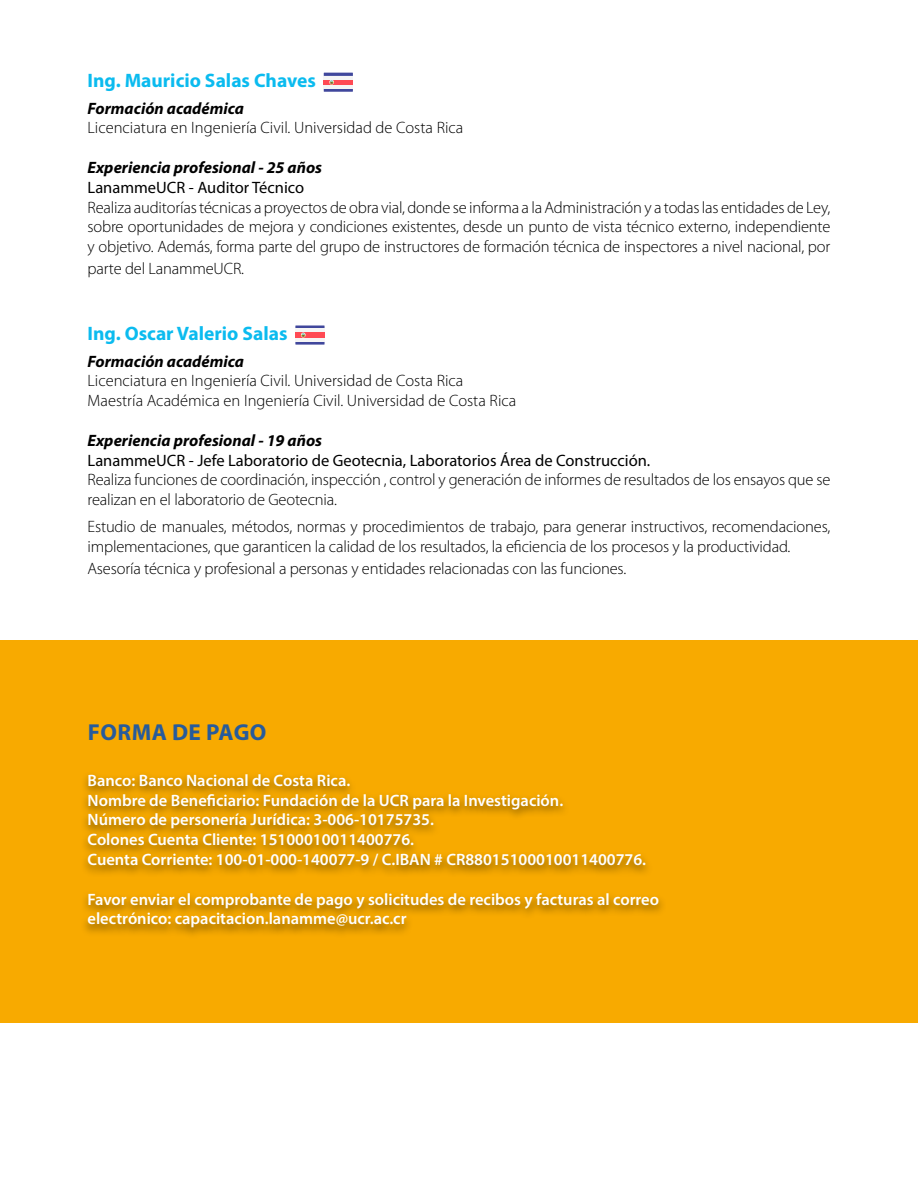
<style>
.page{position:relative;width:918px;height:1188px;background:#fff}
.page>*{position:absolute;margin:0;border:0;box-sizing:border-box;transform-origin:0 0}
.t1{font:700 23.1px "Myriad Pro";letter-spacing:.02em;color:#275b9b}
.t2{font:700 19.5px "Myriad Pro";color:#0bbbef}
.t3{font:300 16.5px/19.8px "Myriad Pro";letter-spacing:-.01em;color:#000}
.t4{font:600 16.5px/19.8px "Myriad Pro";color:#fff}
.t5{font:italic 700 16.5px "Myriad Pro";color:#000}
.t6{font:16.5px "Myriad Pro";color:#000}
</style>
<div class="page">
<div style="left:0;top:640px;width:918px;height:383px;background:#f8aa00"></div>
<svg style="left:324px;top:73px;width:29px;height:19px"></svg>
<svg style="left:295px;top:326px;width:30px;height:19px"></svg>
<div style="left:80px;top:771px;width:586px;height:169px;background:#000;opacity:.51"></div>
<p class="t2" style="left:88px;top:68px;width:230px">Ing. Mauricio Salas Chaves</p>
<p class="t5" style="left:88px;top:97px;width:158px">Formación académica</p>
<p class="t3" style="left:88px;top:118px;width:377px">Licenciatura en Ingeniería Civil. Universidad de Costa Rica</p>
<p class="t5" style="left:88px;top:157px;width:236px">Experiencia profesional - 25 años</p>
<p class="t6" style="left:88px;top:177px;width:218px">LanammeUCR - Auditor Técnico</p>
<p class="t3" style="left:88px;top:198px;width:744px;text-align:justify">Realiza auditorías técnicas a proyectos de obra vial, donde se informa a la Administración y a todas las entidades de Ley, sobre oportunidades de mejora y condiciones existentes, desde un punto de vista técnico externo, independiente y objetivo. Además, forma parte del grupo de instructores de formación técnica de inspectores a nivel nacional, por</p>
<p class="t3" style="left:88px;top:259px;width:158px">parte del LanammeUCR.</p>
<p class="t2" style="left:88px;top:321px;width:201px">Ing. Oscar Valerio Salas</p>
<p class="t5" style="left:88px;top:350px;width:158px">Formación académica</p>
<p class="t3" style="left:88px;top:371px;width:430px">Licenciatura en Ingeniería Civil. Universidad de Costa Rica<br>Maestría Académica en Ingeniería Civil. Universidad de Costa Rica</p>
<p class="t5" style="left:88px;top:429px;width:236px">Experiencia profesional - 19 años</p>
<p class="t6" style="left:88px;top:450px;width:564px">LanammeUCR - Jefe Laboratorio de Geotecnia, Laboratorios Área de Construcción.</p>
<p class="t3" style="left:88px;top:470px;width:744px">Realiza funciones de coordinación, inspección , control y generación de informes de resultados de los ensayos que se realizan en el laboratorio de Geotecnia.</p>
<p class="t3" style="left:88px;top:517px;width:744px">Estudio de manuales, métodos, normas y procedimientos de trabajo, para generar instructivos, recomendaciones, implementaciones, que garanticen la calidad de los resultados, la eficiencia de los procesos y la productividad.</p>
<p class="t3" style="left:88px;top:559px;width:540px">Asesoría técnica y profesional a personas y entidades relacionadas con las funciones.</p>
<h1 class="t1" style="left:88px;top:717px;width:180px">FORMA DE PAGO</h1>
<p class="t4" style="left:88px;top:770px;width:560px">Banco: Banco Nacional de Costa Rica.<br>Nombre de Beneficiario: Fundación de la UCR para la Investigación.<br>Número de personería Jurídica: 3-006-10175735.<br>Colones Cuenta Cliente: 15100010011400776.<br>Cuenta Corriente: 100-01-000-140077-9 / C.IBAN # CR88015100010011400776.</p>
<p class="t4" style="left:88px;top:889px;width:573px">Favor enviar el comprobante de pago y solicitudes de recibos y facturas al correo electrónico: capacitacion.lanamme@ucr.ac.cr</p>
</div>
